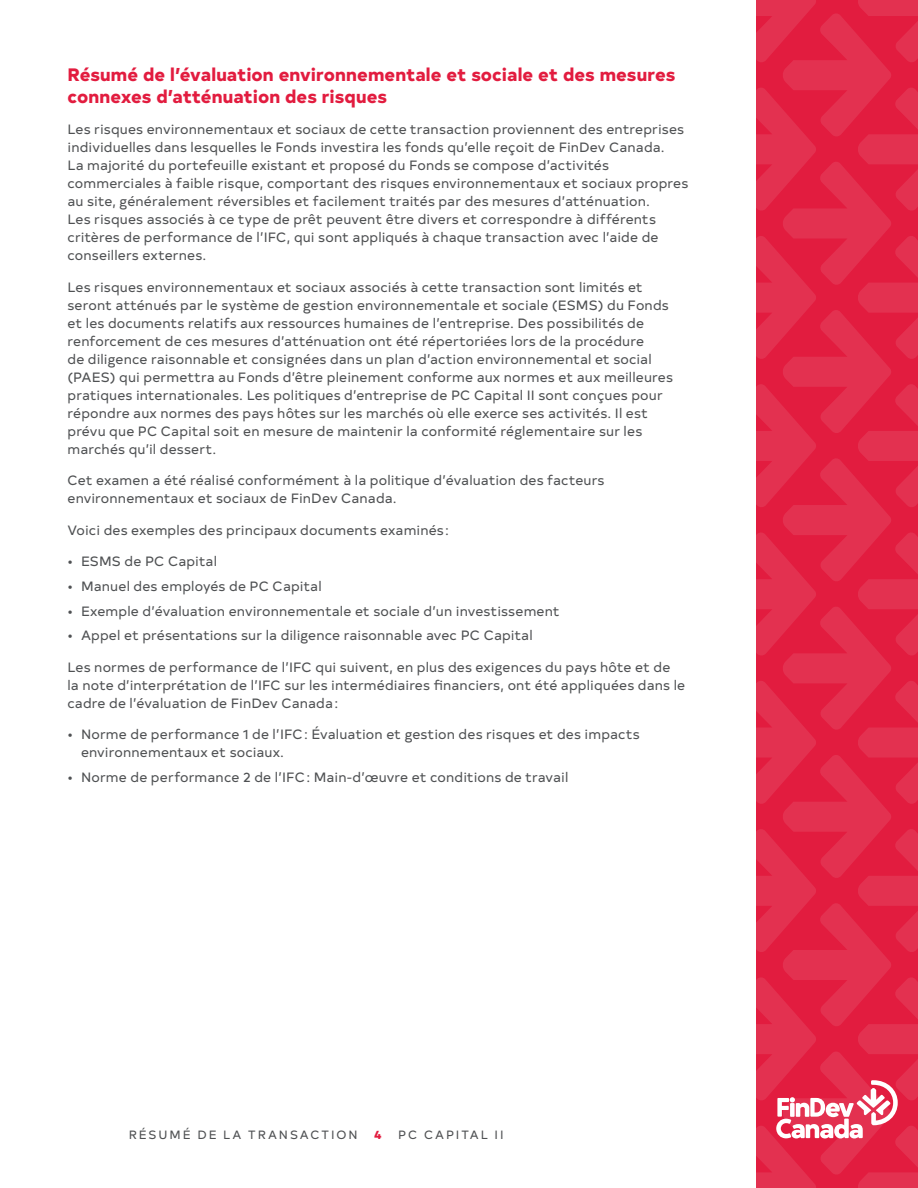
<style>
.page{position:relative;width:918px;height:1188px;background:#fff}
.page>*{position:absolute;margin:0;border:0;box-sizing:border-box;transform-origin:0 0}
.t1{font:800 18px/21.6px "Typold";letter-spacing:.005em;color:#e21c3f}
.Body_copy{font:13.5px/18px "Typold";letter-spacing:.01em;color:#4f5153}
.t2{font:12px "Typold";letter-spacing:.16em;color:#4f5153}
.t3{font:800 12px "Typold";color:#e21c3f}
</style>
<div class="page">
<svg style="left:756px;top:0;width:162px;height:1188px;background:#e2294a"></svg>
<h2 class="t1" style="left:68px;top:62px;width:609px">Résumé de l’évaluation environnementale et sociale et des mesures connexes d’atténuation des risques</h2>
<p class="Body_copy" style="left:68px;top:119px;width:622px">Les risques environnementaux et sociaux de cette transaction proviennent des entreprises individuelles dans lesquelles le Fonds investira les fonds qu’elle reçoit de FinDev Canada.<br>La majorité du portefeuille existant et proposé du Fonds se compose d’activités commerciales à faible risque, comportant des risques environnementaux et sociaux propres au site, généralement réversibles et facilement traités par des mesures d’atténuation.<br>Les risques associés à ce type de prêt peuvent être divers et correspondre à différents critères de performance de l’IFC, qui sont appliqués à chaque transaction avec l’aide de conseillers externes.</p>
<p class="Body_copy" style="left:68px;top:277px;width:607px">Les risques environnementaux et sociaux associés à cette transaction sont limités et seront atténués par le système de gestion environnementale et sociale (ESMS) du Fonds et les documents relatifs aux ressources humaines de l’entreprise. Des possibilités de renforcement de ces mesures d’atténuation ont été répertoriées lors de la procédure<br>de diligence raisonnable et consignées dans un plan d’action environnemental et social (PAES) qui permettra au Fonds d’être pleinement conforme aux normes et aux meilleures pratiques internationales. Les politiques d’entreprise de PC Capital II sont conçues pour répondre aux normes des pays hôtes sur les marchés où elle exerce ses activités. Il est prévu que PC Capital soit en mesure de maintenir la conformité réglementaire sur les marchés qu’il dessert.</p>
<p class="Body_copy" style="left:68px;top:470px;width:539px">Cet examen a été réalisé conformément à la politique d’évaluation des facteurs environnementaux et sociaux de FinDev Canada.</p>
<p class="Body_copy" style="left:68px;top:520px;width:383px">Voici des exemples des principaux documents examinés :</p>
<p class="Body_copy" style="left:68px;top:551px;width:151px">• ESMS de PC Capital</p>
<p class="Body_copy" style="left:68px;top:576px;width:256px">• Manuel des employés de PC Capital</p>
<p class="Body_copy" style="left:68px;top:601px;width:494px">• Exemple d’évaluation environnementale et sociale d’un investissement</p>
<p class="Body_copy" style="left:68px;top:626px;width:467px">• Appel et présentations sur la diligence raisonnable avec PC Capital</p>
<p class="Body_copy" style="left:68px;top:657px;width:619px">Les normes de performance de l’IFC qui suivent, en plus des exigences du pays hôte et de<br>la note d’interprétation de l’IFC sur les intermédiaires financiers, ont été appliquées dans le cadre de l’évaluation de FinDev Canada :</p>
<p class="Body_copy" style="left:81px;top:725px;width:560px;text-indent:-14px">• Norme de performance 1 de l’IFC : Évaluation et gestion des risques et des impacts environnementaux et sociaux.</p>
<p class="Body_copy" style="left:68px;top:767px;width:502px">• Norme de performance 2 de l’IFC : Main-d’œuvre et conditions de travail</p>
<p class="t2" style="left:129px;top:1125px;width:231px">RÉSUMÉ DE LA TRANSACTION</p>
<p class="t3" style="left:374px;top:1124px;width:9px">4</p>
<p class="t2" style="left:398px;top:1125px;width:107px">PC CAPITAL II</p>
</div>
